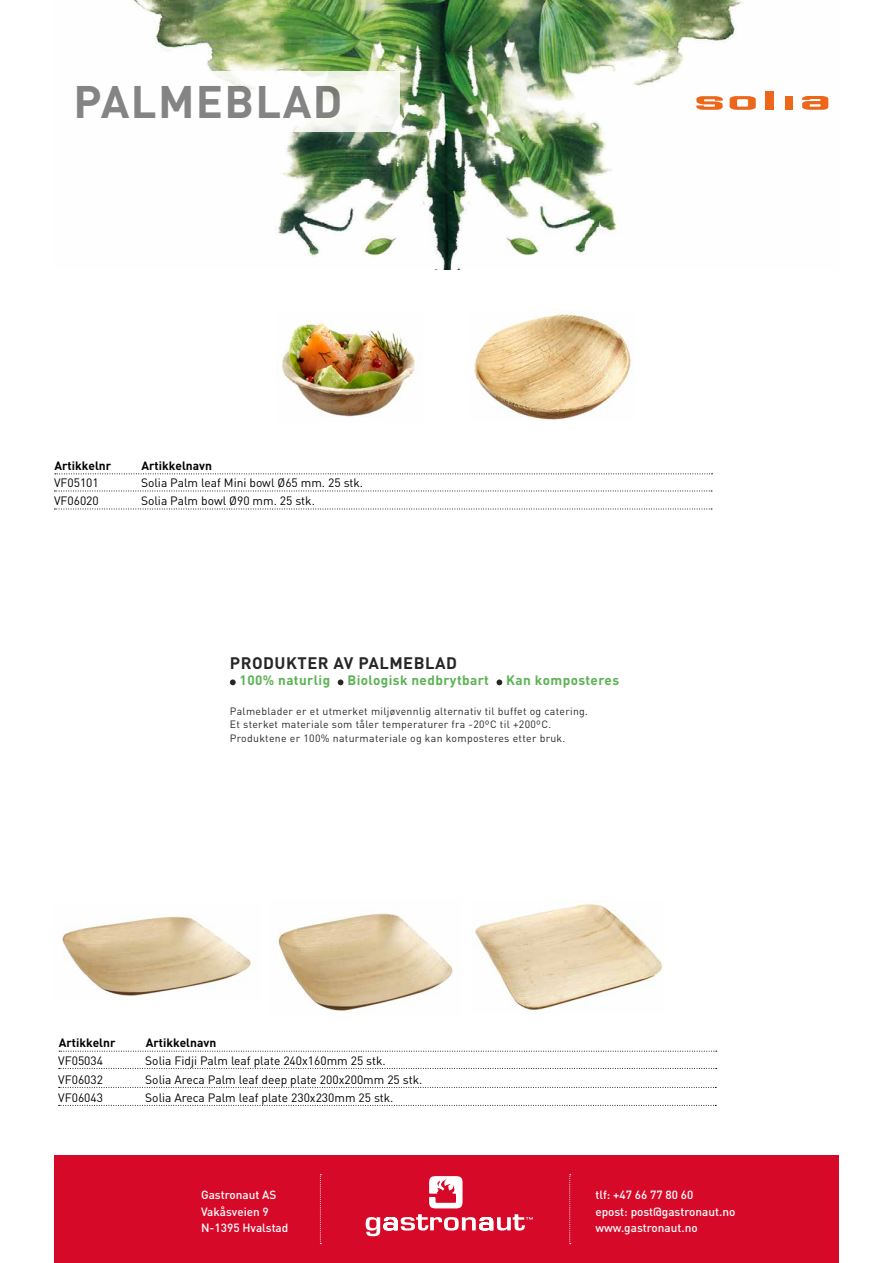
<style>
.page{position:relative;width:893px;height:1263px;background:#fff}
.page>*{position:absolute;margin:0;border:0;box-sizing:border-box;transform-origin:0 0}
.t1{font:700 45px "DIN";letter-spacing:.03em;color:#706f6f}
.t2{font:700 16.5px "DIN";letter-spacing:.03em;color:#000}
.t3{font:700 13.5px "DIN";letter-spacing:.03em;color:#3fa535}
.t4{font:12px "DIN";color:#000}
.t5{font:700 12px "DIN";color:#000}
.t6{font:500 11.7px/16.5px "DIN";color:#fff}
.t7{font:10.5px/13.5px "DIN";letter-spacing:.03em;color:#000}
</style>
<div class="page">
<img style="left:133px;top:0;width:696px;height:270px">
<div style="left:54px;top:1156px;width:785px;height:107px;background:#d70929"></div>
<svg style="left:429px;top:1176px;width:33px;height:32px"></svg>
<svg style="left:366px;top:1214px;width:167px;height:22px"></svg>
<svg style="left:569px;top:1174px;width:2px;height:70px"></svg>
<svg style="left:320px;top:1174px;width:1px;height:70px"></svg>
<svg style="left:54px;top:491px;width:658px;height:1px"></svg>
<svg style="left:54px;top:509px;width:658px;height:1px"></svg>
<img style="left:276px;top:321px;width:140px;height:96px">
<img style="left:474px;top:313px;width:158px;height:107px">
<svg style="left:55px;top:473px;width:657px;height:1px"></svg>
<svg style="left:59px;top:1087px;width:657px;height:1px"></svg>
<svg style="left:59px;top:1105px;width:657px;height:1px"></svg>
<img style="left:278px;top:908px;width:175px;height:106px">
<img style="left:62px;top:914px;width:193px;height:82px">
<img style="left:475px;top:900px;width:188px;height:111px">
<svg style="left:59px;top:1068px;width:658px;height:1px"></svg>
<svg style="left:59px;top:1051px;width:658px;height:1px"></svg>
<svg style="left:230px;top:679px;width:6px;height:6px"></svg>
<svg style="left:338px;top:679px;width:5px;height:6px"></svg>
<svg style="left:496px;top:679px;width:6px;height:6px"></svg>
<div style="left:65px;top:72px;width:335px;height:60px;background:#fff"></div>
<svg style="left:696px;top:96px;width:27px;height:14px"></svg>
<svg style="left:730px;top:96px;width:26px;height:14px"></svg>
<div style="left:765px;top:91px;width:8px;height:19px;background:#ec671a"></div>
<div style="left:785px;top:96px;width:8px;height:14px;background:#ec671a"></div>
<svg style="left:802px;top:96px;width:26px;height:14px"></svg>
<h1 class="t1" style="left:73px;top:72px;width:270px">PALMEBLAD</h1>
<p class="t5" style="left:54px;top:458px;width:58px">Artikkelnr</p>
<p class="t5" style="left:141px;top:458px;width:72px">Artikkelnavn</p>
<p class="t4" style="left:54px;top:475px;width:46px">VF05101</p>
<p class="t4" style="left:141px;top:475px;width:224px">Solia Palm leaf Mini bowl Ø65 mm. 25 stk.</p>
<p class="t4" style="left:54px;top:493px;width:46px">VF06020</p>
<p class="t4" style="left:141px;top:493px;width:175px">Solia Palm bowl Ø90 mm. 25 stk.</p>
<h2 class="t2" style="left:230px;top:652px;width:229px">PRODUKTER AV PALMEBLAD</h2>
<p class="t3" style="left:240px;top:671px;width:92px">100% naturlig</p>
<p class="t3" style="left:347px;top:671px;width:143px">Biologisk nedbrytbart</p>
<p class="t3" style="left:506px;top:671px;width:114px">Kan komposteres</p>
<p class="t7" style="left:230px;top:704px;width:360px">Palmeblader er et utmerket miljøvennlig alternativ til buffet og catering.<br>Et sterket materiale som tåler temperaturer fra -20ºC til +200ºC.<br>Produktene er 100% naturmateriale og kan komposteres etter bruk.</p>
<p class="t5" style="left:59px;top:1035px;width:58px">Artikkelnr</p>
<p class="t5" style="left:146px;top:1035px;width:72px">Artikkelnavn</p>
<p class="t4" style="left:58px;top:1053px;width:46px">VF05034</p>
<p class="t4" style="left:145px;top:1053px;width:242px">Solia Fidji Palm leaf plate 240x160mm 25 stk.</p>
<p class="t4" style="left:58px;top:1072px;width:46px">VF06032</p>
<p class="t4" style="left:145px;top:1072px;width:279px">Solia Areca Palm leaf deep plate 200x200mm 25 stk.</p>
<p class="t4" style="left:58px;top:1090px;width:46px">VF06043</p>
<p class="t4" style="left:145px;top:1090px;width:250px">Solia Areca Palm leaf plate 230x230mm 25 stk.</p>
<p class="t6" style="left:201px;top:1186px;width:89px">Gastronaut AS<br>Vakåsveien 9<br>N-1395 Hvalstad</p>
<p class="t6" style="left:595px;top:1186px;width:141px">tlf: +47 66 77 80 60<br>epost: post@gastronaut.no www.gastronaut.no</p>
</div>
